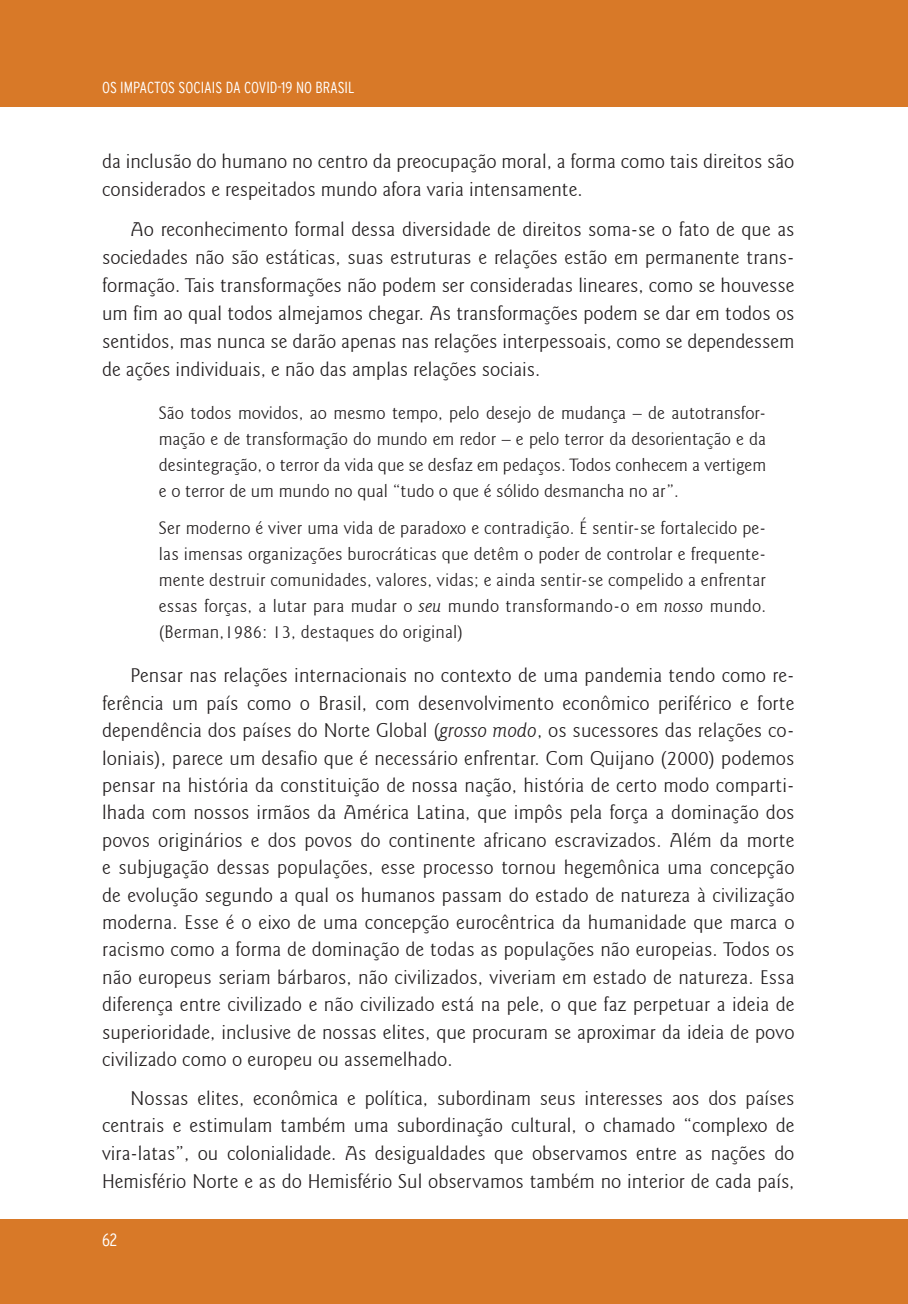
<style>
.page{position:relative;width:908px;height:1304px;background:#fff}
.page>*{position:absolute;margin:0;border:0;box-sizing:border-box;transform-origin:0 0}
.corpo_do_texto{font:300 20px/27.4px "Goudy Sans IT Cby BT";color:#231f20;text-align:justify}
.citação{font:300 18px/26px "Goudy Sans IT Cby BT";letter-spacing:.005em;color:#231f20;text-align:justify}
.t1{font:300 condensed 18px "Interstate";color:#fff}
.t2{font:300 condensed 16px "Interstate";color:#fff}
.s1{font-style:italic}
</style>
<div class="page">
<div style="left:0;top:1219px;width:907px;height:85px;background:#d87928"></div>
<div style="left:0;top:0;width:907px;height:107px;background:#d87928"></div>
<p class="t2" style="left:102px;top:78px;width:254px">OS IMPACTOS SOCIAIS DA COVID-19 NO BRASIL</p>
<p class="corpo_do_texto" style="left:102px;top:148px;width:693px;line-height:28px">da inclusão do humano no centro da preocupação moral, a forma como tais direitos são considerados e respeitados mundo afora varia intensamente.</p>
<p class="corpo_do_texto" style="left:102px;top:215px;width:693px;line-height:28px;text-indent:28px">Ao reconhecimento formal dessa diversidade de direitos soma-se o fato de que as sociedades não são estáticas, suas estruturas e relações estão em permanente trans&shy;formação. Tais transformações não podem ser consideradas lineares, como se houvesse um fim ao qual todos almejamos chegar. As transformações podem se dar em todos os sentidos, mas nunca se darão apenas nas relações interpessoais, como se dependessem de ações individuais, e não das amplas relações sociais.</p>
<p class="citação" style="left:159px;top:400px;width:608px">São todos movidos, ao mesmo tempo, pelo desejo de mudança – de autotransfor&shy;mação e de transformação do mundo em redor – e pelo terror da desorientação e da desintegração, o terror da vida que se desfaz em pedaços. Todos conhecem a vertigem e o terror de um mundo no qual “tudo o que é sólido desmancha no ar”.</p>
<p class="citação" style="left:159px;top:515px;width:608px">Ser moderno é viver uma vida de paradoxo e contradição. É sentir-se fortalecido pe&shy;las imensas organizações burocráticas que detêm o poder de controlar e frequente&shy;mente destruir comunidades, valores, vidas; e ainda sentir-se compelido a enfrentar essas forças, a lutar para mudar o <span class="s1">seu</span> mundo transformando-o em <span class="s1">nosso</span> mundo. (Berman,1986: 13, destaques do original)</p>
<p class="corpo_do_texto" style="left:102px;top:662px;width:693px;text-indent:28px">Pensar nas relações internacionais no contexto de uma pandemia tendo como re&shy;ferência um país como o Brasil, com desenvolvimento econômico periférico e forte dependência dos países do Norte Global (<span class="s1">grosso modo</span>, os sucessores das relações co&shy;loniais), parece um desafio que é necessário enfrentar. Com Quijano (2000) podemos pensar na história da constituição de nossa nação, história de certo modo comparti&shy;lhada com nossos irmãos da América Latina, que impôs pela força a dominação dos povos originários e dos povos do continente africano escravizados. Além da morte e subjugação dessas populações, esse processo tornou hegemônica uma concepção de evolução segundo a qual os humanos passam do estado de natureza à civilização moderna. Esse é o eixo de uma concepção eurocêntrica da humanidade que marca o racismo como a forma de dominação de todas as populações não europeias. Todos os não europeus seriam bárbaros, não civilizados, viveriam em estado de natureza. Essa diferença entre civilizado e não civilizado está na pele, o que faz perpetuar a ideia de superioridade, inclusive de nossas elites, que procuram se aproximar da ideia de povo civilizado como o europeu ou assemelhado.</p>
<p class="corpo_do_texto" style="left:102px;top:1084px;width:693px;text-indent:28px">Nossas elites, econômica e política, subordinam seus interesses aos dos países centrais e estimulam também uma subordinação cultural, o chamado “complexo de vira-latas”, ou colonialidade. As desigualdades que observamos entre as nações do Hemisfério Norte e as do Hemisfério Sul observamos também no interior de cada país,</p>
<p class="t1" style="left:102px;top:1230px;width:17px">62</p>
</div>
